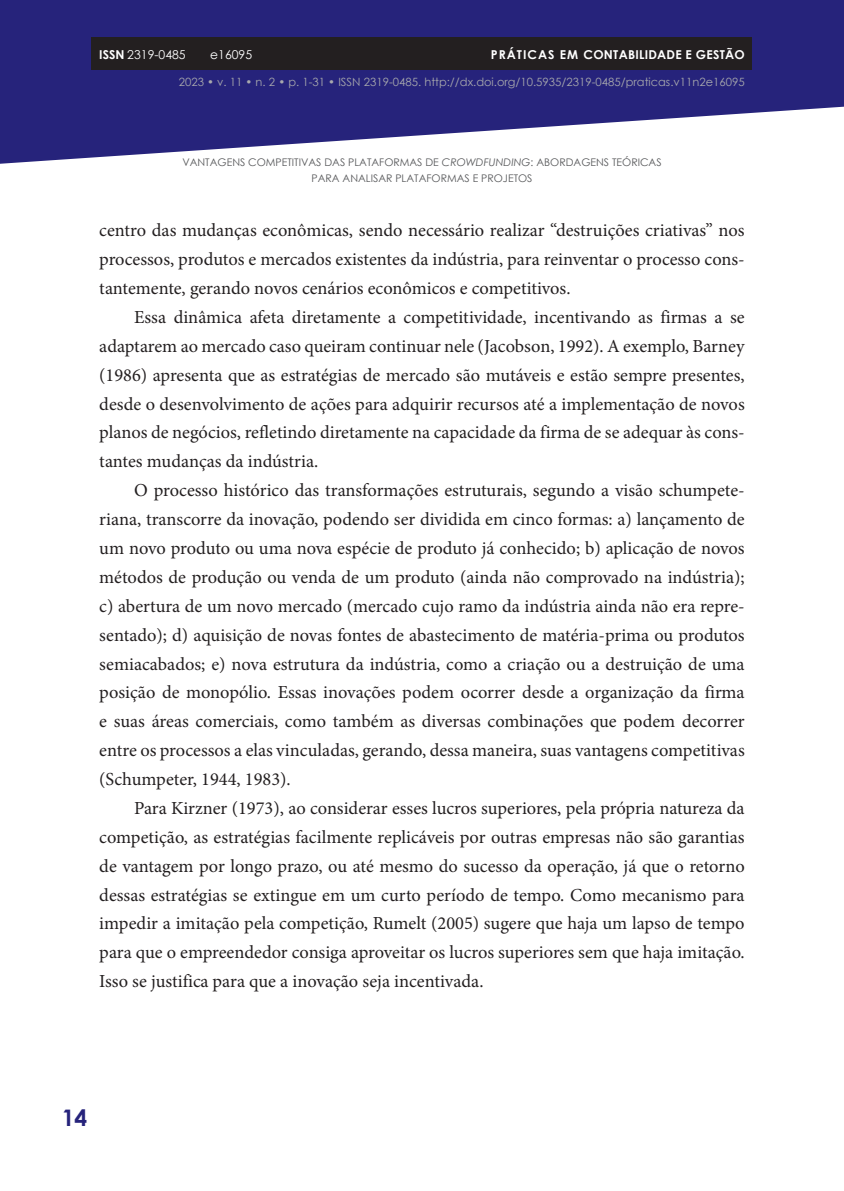
<style>
.page{position:relative;width:844px;height:1191px;background:#fff}
.page>*{position:absolute;margin:0;border:0;box-sizing:border-box;transform-origin:0 0}
.t1{font:700 22.75px "Century Gothic";color:#26237b}
.t2{font:18.38px/28.9px "Minion Pro";color:#231f20;text-align:justify}
.t3{font:700 12.25px "Century Gothic";letter-spacing:.02em;color:#fff}
.t4{font:12.25px "Century Gothic";color:#fff}
.t5{font:11.38px "Century Gothic";color:#a8a9ad}
.t6{font:10.5px/15.8px "Century Gothic";color:#57585a;text-align:center}
.s1{font-weight:700}
.s2{font-style:italic}
</style>
<div class="page">
<svg style="left:843px;top:0;width:1px;height:107px"></svg>
<svg style="left:0;top:0;width:843px;height:164px;fill:#26237b"></svg>
<div style="left:92px;top:37px;width:660px;height:33px;background:#231f20"></div>
<p class="t4" style="left:99px;top:46px;width:88px"><span class="s1">ISSN</span> 2319-0485</p>
<p class="t4" style="left:210px;top:46px;width:43px">e16095</p>
<p class="t3" style="left:491px;top:45px;width:255px">PRÁTICAS EM CONTABILIDADE E GESTÃO</p>
<p class="t5" style="left:179px;top:74px;width:567px">2023 • v. 11 • n. 2 • p. 1-31 • ISSN 2319-0485. http://dx.doi.org/10.5935/2319-0485/praticas.v11n2e16095</p>
<p class="t6" style="left:182px;top:154px;width:480px">VANTAGENS COMPETITIVAS DAS PLATAFORMAS DE <span class="s2">CROWDFUNDING</span>: ABORDAGENS TEÓRICAS<br>PARA ANALISAR PLATAFORMAS E PROJETOS</p>
<p class="t2" style="left:99px;top:216px;width:646px">centro das mudanças econômicas, sendo necessário realizar “destruições criativas” nos processos, produtos e mercados existentes da indústria, para reinventar o processo cons&shy;tantemente, gerando novos cenários econômicos e competitivos.</p>
<p class="t2" style="left:99px;top:303px;width:646px;text-indent:35px">Essa dinâmica afeta diretamente a competitividade, incentivando as firmas a se adaptarem ao mercado caso queiram continuar nele (Jacobson, 1992). A exemplo, Barney (1986) apresenta que as estratégias de mercado são mutáveis e estão sempre presentes, desde o desenvolvimento de ações para adquirir recursos até a implementação de novos planos de negócios, refletindo diretamente na capacidade da firma de se adequar às cons&shy;tantes mudanças da indústria.</p>
<p class="t2" style="left:99px;top:476px;width:646px;text-indent:35px">O processo histórico das transformações estruturais, segundo a visão schumpete&shy;riana, transcorre da inovação, podendo ser dividida em cinco formas: a) lançamento de um novo produto ou uma nova espécie de produto já conhecido; b) aplicação de novos métodos de produção ou venda de um produto (ainda não comprovado na indústria); c) abertura de um novo mercado (mercado cujo ramo da indústria ainda não era repre&shy;sentado); d) aquisição de novas fontes de abastecimento de matéria-prima ou produtos semiacabados; e) nova estrutura da indústria, como a criação ou a destruição de uma posição de monopólio. Essas inovações podem ocorrer desde a organização da firma e suas áreas comerciais, como também as diversas combinações que podem decorrer entre os processos a elas vinculadas, gerando, dessa maneira, suas vantagens competitivas (Schumpeter, 1944, 1983).</p>
<p class="t2" style="left:99px;top:793px;width:646px;text-indent:35px">Para Kirzner (1973), ao considerar esses lucros superiores, pela própria natureza da competição, as estratégias facilmente replicáveis por outras empresas não são garantias de vantagem por longo prazo, ou até mesmo do sucesso da operação, já que o retorno dessas estratégias se extingue em um curto período de tempo. Como mecanismo para impedir a imitação pela competição, Rumelt (2005) sugere que haja um lapso de tempo para que o empreendedor consiga aproveitar os lucros superiores sem que haja imitação.<br>Isso se justifica para que a inovação seja incentivada.</p>
<p class="t1" style="left:62px;top:1100px;width:27px">14</p>
</div>
